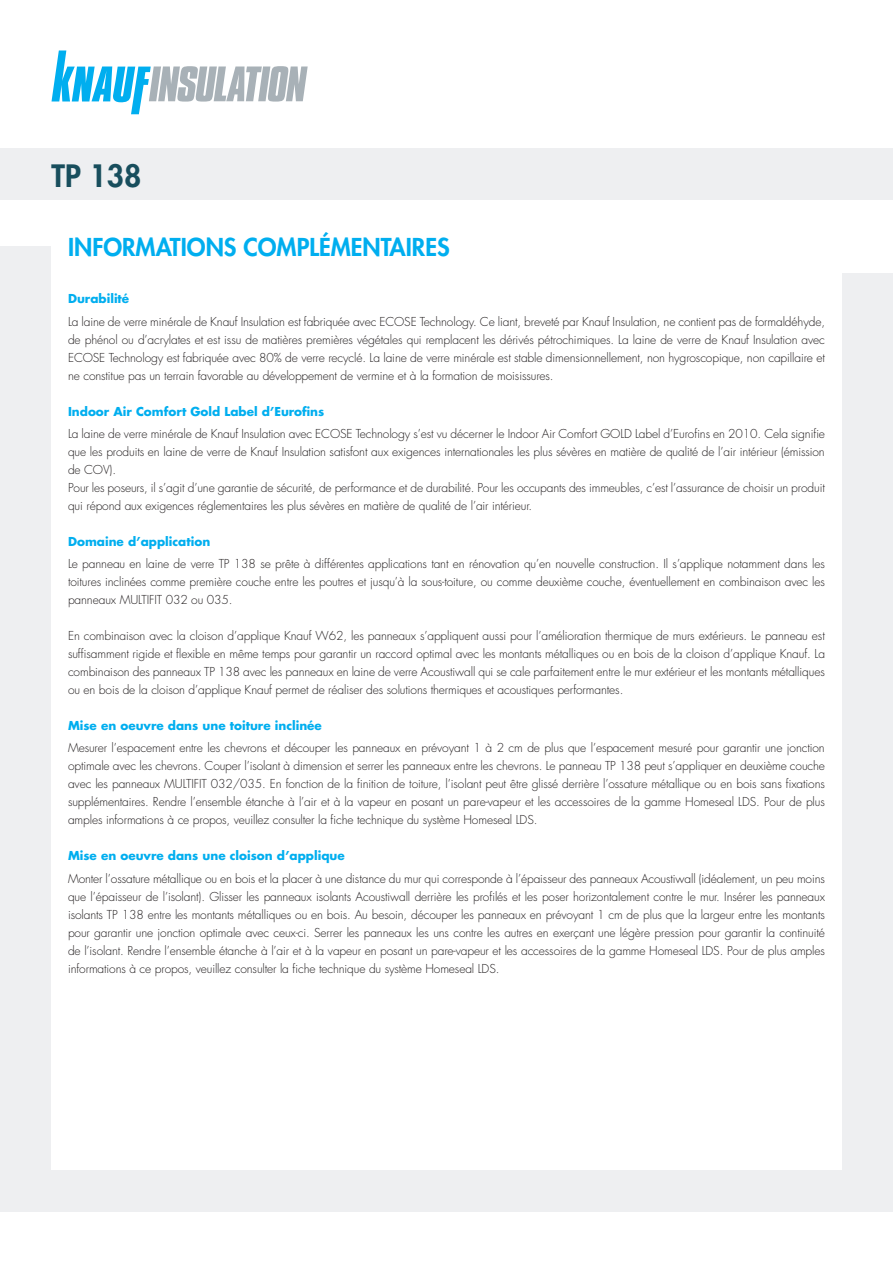
<style>
.page{position:relative;width:893px;height:1263px;background:#fff}
.page>*{position:absolute;margin:0;border:0;box-sizing:border-box;transform-origin:0 0}
.t1{font:800 30px "Futura Std";color:#184e5d}
.t2{font:800 24px "Futura Std";color:#00aeef}
._3_1-Texte_courrant{font:300 12px/18px "Futura Std";letter-spacing:-.01em;color:#231f20;text-align:justify}
._2_1-Titres_texte_co{font:700 12px "Futura Std";color:#00aeef}
</style>
<div class="page">
<div style="left:0;top:247px;width:893px;height:965px;background:#eeeff1"></div>
<div style="left:51px;top:221px;width:791px;height:948px;background:#fff"></div>
<div style="left:0;top:149px;width:893px;height:51px;background:#eeeff1"></div>
<div style="left:814px;top:221px;width:79px;height:51px;background:#fff"></div>
<svg style="left:52px;top:50px;width:256px;height:64px"></svg>
<h1 class="t1" style="left:52px;top:157px;width:92px">TP 138</h1>
<h2 class="t2" style="left:68px;top:232px;width:383px">INFORMATIONS COMPLÉMENTAIRES</h2>
<p class="_2_1-Titres_texte_co" style="left:68px;top:291px;width:63px">Durabilité</p>
<p class="_3_1-Texte_courrant" style="left:68px;top:313px;width:758px">La laine de verre minérale de Knauf Insulation est fabriquée avec ECOSE Technology. Ce liant, breveté par Knauf Insulation, ne contient pas de formaldéhyde, de phénol ou d’acrylates et est issu de matières premières végétales qui remplacent les dérivés pétrochimiques. La laine de verre de Knauf Insulation avec ECOSE Technology est fabriquée avec 80% de verre recyclé. La laine de verre minérale est stable dimensionnellement, non hygroscopique, non capillaire et ne constitue pas un terrain favorable au développement de vermine et à la formation de moisissures.</p>
<p class="_2_1-Titres_texte_co" style="left:68px;top:403px;width:258px">Indoor Air Comfort Gold Label d’Eurofins</p>
<p class="_3_1-Texte_courrant" style="left:68px;top:425px;width:758px">La laine de verre minérale de Knauf Insulation avec ECOSE Technology s’est vu décerner le Indoor Air Comfort GOLD Label d’Eurofins en 2010. Cela signifie que les produits en laine de verre de Knauf Insulation satisfont aux exigences internationales les plus sévères en matière de qualité de l’air intérieur (émission de COV).</p>
<p class="_3_1-Texte_courrant" style="left:68px;top:479px;width:758px">Pour les poseurs, il s’agit d’une garantie de sécurité, de performance et de durabilité. Pour les occupants des immeubles, c’est l’assurance de choisir un produit qui répond aux exigences réglementaires les plus sévères en matière de qualité de l’air intérieur.</p>
<p class="_2_1-Titres_texte_co" style="left:68px;top:533px;width:144px">Domaine d’application</p>
<p class="_3_1-Texte_courrant" style="left:68px;top:555px;width:758px">Le panneau en laine de verre TP 138 se prête à différentes applications tant en rénovation qu’en nouvelle construction. Il s’applique notamment dans les toitures inclinées comme première couche entre les poutres et jusqu’à la sous-toiture, ou comme deuxième couche, éventuellement en combinaison avec les panneaux MULTIFIT 032 ou 035.</p>
<p class="_3_1-Texte_courrant" style="left:68px;top:627px;width:758px">En combinaison avec la cloison d’applique Knauf W62, les panneaux s’appliquent aussi pour l’amélioration thermique de murs extérieurs. Le panneau est suffisamment rigide et flexible en même temps pour garantir un raccord optimal avec les montants métalliques ou en bois de la cloison d’applique Knauf. La combinaison des panneaux TP 138 avec les panneaux en laine de verre Acoustiwall qui se cale parfaitement entre le mur extérieur et les montants métalliques ou en bois de la cloison d’applique Knauf permet de réaliser des solutions thermiques et acoustiques performantes.</p>
<p class="_2_1-Titres_texte_co" style="left:68px;top:718px;width:255px">Mise en oeuvre dans une toiture inclinée</p>
<p class="_3_1-Texte_courrant" style="left:68px;top:739px;width:758px">Mesurer l’espacement entre les chevrons et découper les panneaux en prévoyant 1 à 2 cm de plus que l’espacement mesuré pour garantir une jonction optimale avec les chevrons. Couper l’isolant à dimension et serrer les panneaux entre les chevrons. Le panneau TP 138 peut s’appliquer en deuxième couche avec les panneaux MULTIFIT 032/035. En fonction de la finition de toiture, l’isolant peut être glissé derrière l’ossature métallique ou en bois sans fixations supplémentaires. Rendre l’ensemble étanche à l’air et à la vapeur en posant un pare-vapeur et les accessoires de la gamme Homeseal LDS. Pour de plus amples informations à ce propos, veuillez consulter la fiche technique du système Homeseal LDS.</p>
<p class="_2_1-Titres_texte_co" style="left:68px;top:848px;width:278px">Mise en oeuvre dans une cloison d’applique</p>
<p class="_3_1-Texte_courrant" style="left:68px;top:870px;width:758px">Monter l’ossature métallique ou en bois et la placer à une distance du mur qui corresponde à l’épaisseur des panneaux Acoustiwall (idéalement, un peu moins que l’épaisseur de l’isolant). Glisser les panneaux isolants Acoustiwall derrière les profilés et les poser horizontalement contre le mur. Insérer les panneaux isolants TP 138 entre les montants métalliques ou en bois. Au besoin, découper les panneaux en prévoyant 1 cm de plus que la largeur entre les montants pour garantir une jonction optimale avec ceux-ci. Serrer les panneaux les uns contre les autres en exerçant une légère pression pour garantir la continuité de l’isolant. Rendre l’ensemble étanche à l’air et à la vapeur en posant un pare-vapeur et les accessoires de la gamme Homeseal LDS. Pour de plus amples informations à ce propos, veuillez consulter la fiche technique du système Homeseal LDS.</p>
</div>
